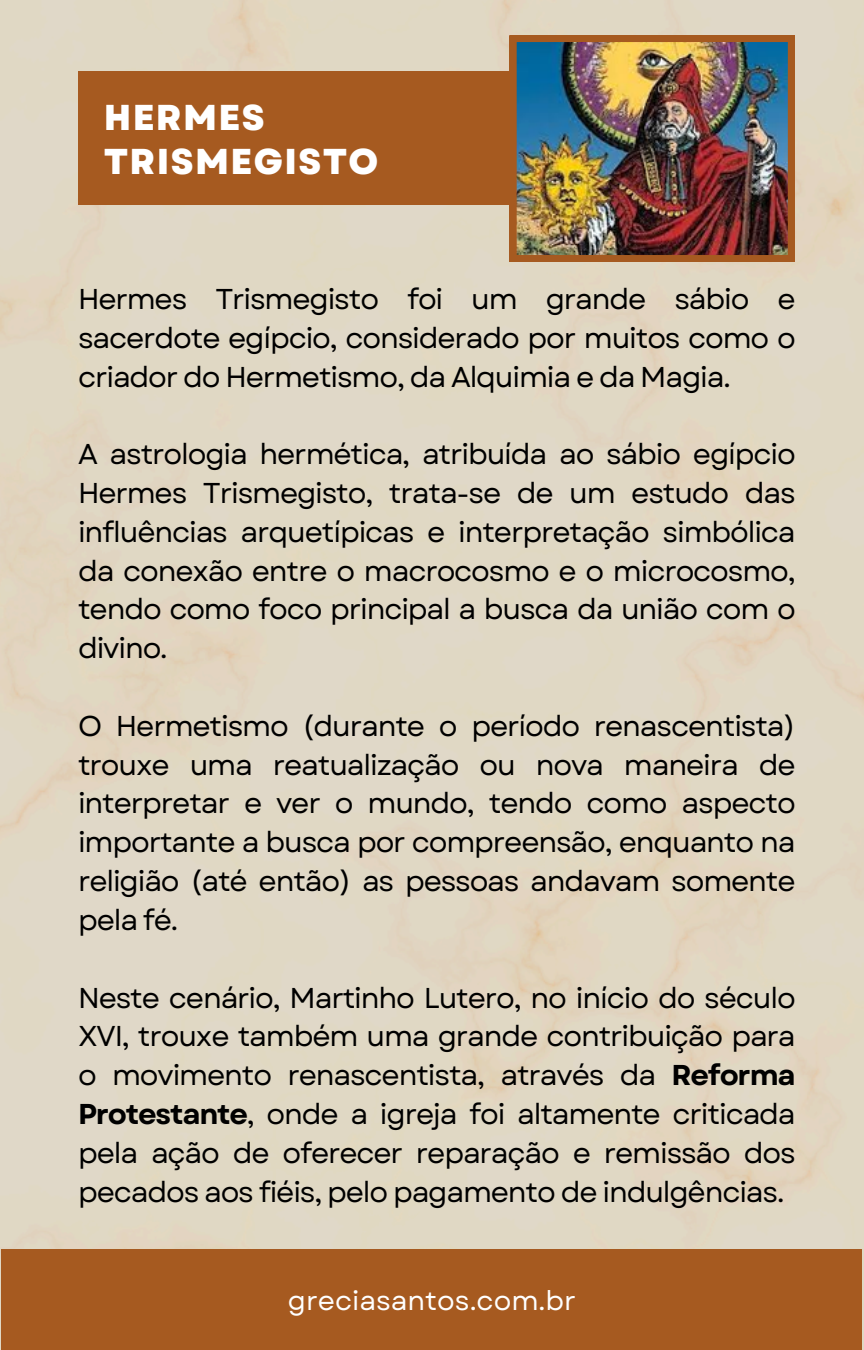
<style>
.page{position:relative;width:864px;height:1350px;background:#e0d8c4}
.page>*{position:absolute;margin:0;border:0;box-sizing:border-box;transform-origin:0 0}
.t1{font:800 36px/43.9px "Garet";letter-spacing:.04em;color:#fff}
.t2{font:28.57px/38.7px "Garet";letter-spacing:-.04em;color:#000;text-align:justify}
.t3{font:27px "Garet";color:#fff}
.s1{font-weight:700}
</style>
<div class="page">
<div style="left:2px;top:1249px;width:860px;height:101px;background:#a65a20"></div>
<div style="left:78px;top:72px;width:442px;height:133px;background:#a65a20"></div>
<img style="left:510px;top:35px;width:285px;height:226px">
<p class="t1" style="left:104px;top:95px;width:276px">HERMES<br>TRISMEGISTO</p>
<h1 class="t2" style="left:78px;top:280px;width:719px">Hermes Trismegisto foi um grande sábio e sacerdote egípcio, considerado por muitos como o criador do Hermetismo, da Alquimia e da Magia.</h1>
<p class="t2" style="left:78px;top:435px;width:719px">A astrologia hermética, atribuída ao sábio egípcio Hermes Trismegisto, trata-se de um estudo das influências arquetípicas e interpretação simbólica da conexão entre o macrocosmo e o microcosmo, tendo como foco principal a busca da união com o divino.</p>
<p class="t2" style="left:78px;top:707px;width:719px">O Hermetismo (durante o período renascentista) trouxe uma reatualização ou nova maneira de interpretar e ver o mundo, tendo como aspecto importante a busca por compreensão, enquanto na religião (até então) as pessoas andavam somente pela fé.</p>
<p class="t2" style="left:78px;top:978px;width:719px">Neste cenário, Martinho Lutero, no início do século XVI, trouxe também uma grande contribuição para o movimento renascentista, através da <span class="s1">Reforma Protestante</span>, onde a igreja foi altamente criticada pela ação de oferecer reparação e remissão dos pecados aos fiéis, pelo pagamento de indulgências.</p>
<p class="t3" style="left:288px;top:1281px;width:290px">greciasantos.com.br</p>
</div>
